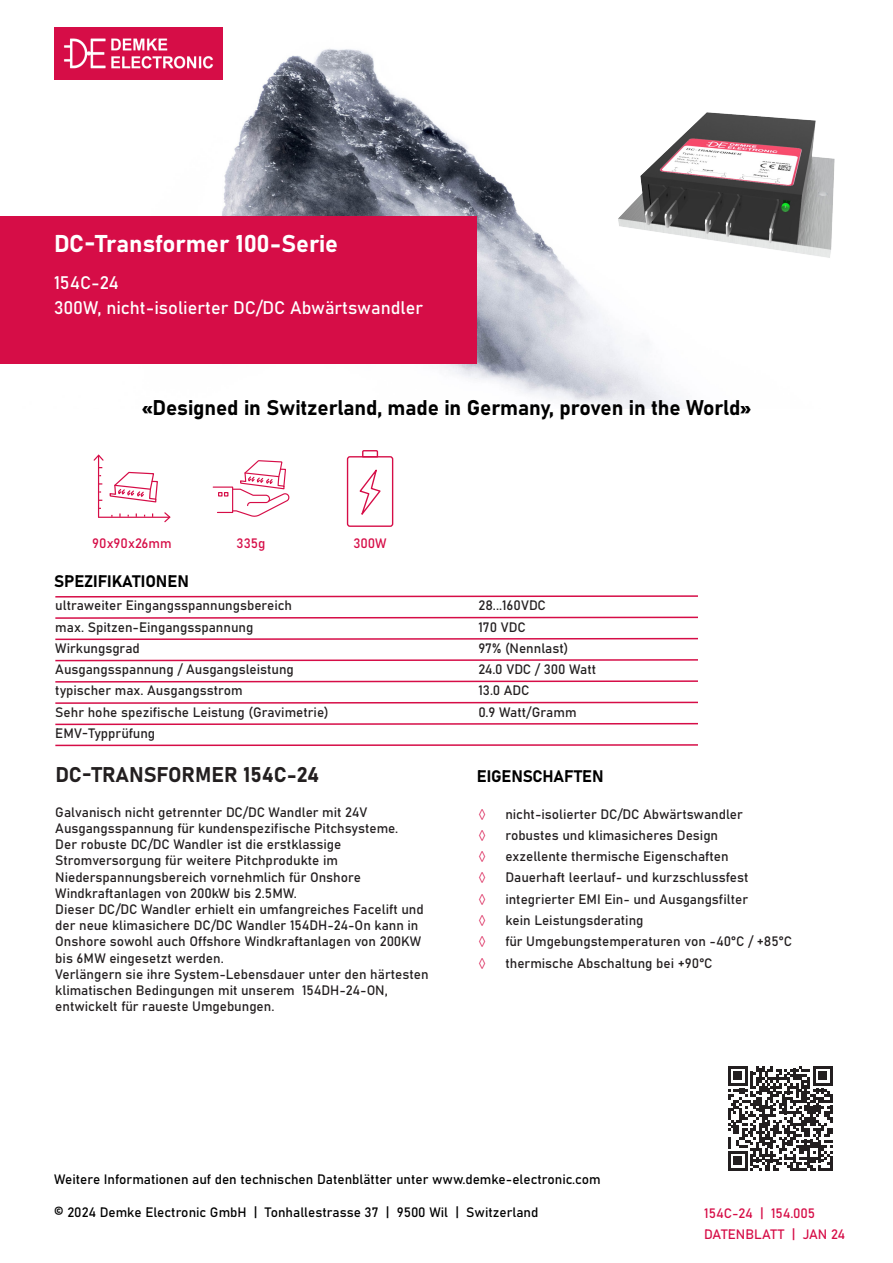
<style>
.page{position:relative;width:893px;height:1263px;background:#fff}
.page>*{position:absolute;margin:0;border:0;box-sizing:border-box;transform-origin:0 0}
.t1{font:24px "Bahnschrift";color:#fff}
.t2{font:21px "Bahnschrift";letter-spacing:-.005em;color:#000}
.t3{font:21px "Bahnschrift";color:#231f20}
.t4{font:18px "Bahnschrift";color:#fff}
.t5{font:16.5px "Bahnschrift";letter-spacing:-.005em;color:#000}
.t6{font:13.5px/16.2px "Bahnschrift";color:#231f20}
.t7{font:13.5px "Bahnschrift";color:#000}
.DIM_gew_AW_Absatz{font:13.5px "Bahnschrift";color:#d60d47}
.t8{font:13.5px "Minion Pro";color:#d60d47}
</style>
<div class="page">
<img style="left:54px;top:27px;width:630px;height:382px">
<img style="left:54px;top:28px;width:169px;height:51px">
<div style="left:0;top:216px;width:477px;height:148px;background:#d60d47"></div>
<svg style="left:55px;top:595px;width:643px;height:3px"></svg>
<svg style="left:55px;top:616px;width:643px;height:3px"></svg>
<svg style="left:55px;top:637px;width:643px;height:4px"></svg>
<svg style="left:55px;top:659px;width:643px;height:3px"></svg>
<svg style="left:55px;top:680px;width:643px;height:3px"></svg>
<svg style="left:55px;top:701px;width:643px;height:3px"></svg>
<svg style="left:55px;top:722px;width:643px;height:4px"></svg>
<svg style="left:55px;top:744px;width:643px;height:3px"></svg>
<svg style="left:94px;top:454px;width:76px;height:69px"></svg>
<svg style="left:213px;top:460px;width:76px;height:57px"></svg>
<svg style="left:346px;top:450px;width:48px;height:77px"></svg>
<svg style="left:728px;top:1066px;width:105px;height:105px"></svg>
<hr style="left:830px;top:1157px;width:3px;height:14px;background:#231f20">
<img style="left:605px;top:89px;width:230px;height:197px">
<p class="t1" style="left:54px;top:225px;width:286px">DC-Transformer 100-Serie</p>
<p class="t4" style="left:54px;top:269px;width:66px">154C-24</p>
<p class="t4" style="left:54px;top:294px;width:371px">300W, nicht-isolierter DC/DC Abwärtswandler</p>
<h2 class="t2" style="left:142px;top:392px;width:610px">«Designed in Switzerland, made in Germany, proven in the World»</h2>
<p class="DIM_gew_AW_Absatz" style="left:92px;top:532px;width:81px">90x90x26mm</p>
<p class="DIM_gew_AW_Absatz" style="left:237px;top:532px;width:30px">335g</p>
<p class="DIM_gew_AW_Absatz" style="left:353px;top:533px;width:35px">300W</p>
<p class="t5" style="left:54px;top:569px;width:136px">SPEZIFIKATIONEN</p>
<p class="t6" style="left:55px;top:596px;width:238px">ultraweiter Eingangsspannungsbereich</p>
<p class="t6" style="left:478px;top:596px;width:69px">28...160VDC</p>
<p class="t6" style="left:478px;top:618px;width:49px">170 VDC</p>
<p class="t6" style="left:55px;top:639px;width:86px">Wirkungsgrad</p>
<p class="t6" style="left:478px;top:639px;width:91px">97% (Nennlast)</p>
<p class="t6" style="left:55px;top:660px;width:240px">Ausgangsspannung / Ausgangsleistung</p>
<p class="t6" style="left:478px;top:660px;width:119px">24.0 VDC / 300 Watt</p>
<p class="t6" style="left:55px;top:682px;width:189px">typischer max. Ausgangsstrom</p>
<p class="t6" style="left:478px;top:682px;width:53px">13.0 ADC</p>
<p class="t6" style="left:55px;top:703px;width:275px">Sehr hohe spezifische Leistung (Gravimetrie)</p>
<p class="t6" style="left:478px;top:703px;width:100px">0.9 Watt/Gramm</p>
<p class="t6" style="left:55px;top:724px;width:101px">EMV-Typprüfung</p>
<p class="t6" style="left:55px;top:618px;width:200px">max. Spitzen-Eingangsspannung</p>
<p class="t3" style="left:55px;top:759px;width:265px">DC-TRANSFORMER 154C-24</p>
<p class="t6" style="left:55px;top:803px;width:344px">Galvanisch nicht getrennter DC/DC Wandler mit 24V<br>Ausgangsspannung für kundenspezifische Pitchsysteme.</p>
<p class="t6" style="left:55px;top:835px;width:307px">Der robuste DC/DC Wandler ist die erstklassige Stromversorgung für weitere Pitchprodukte im Niederspannungsbereich vornehmlich für Onshore Windkraftanlagen von 200kW bis 2.5MW.</p>
<p class="t6" style="left:55px;top:900px;width:370px">Dieser DC/DC Wandler erhielt ein umfangreiches Facelift und der neue klimasichere DC/DC Wandler 154DH-24-On kann in Onshore sowohl auch Offshore Windkraftanlagen von 200KW bis 6MW eingesetzt werden.</p>
<p class="t6" style="left:55px;top:965px;width:375px">Verlängern sie ihre System-Lebensdauer unter den härtesten klimatischen Bedingungen mit unserem 154DH-24-ON, entwickelt für raueste Umgebungen.</p>
<p class="t5" style="left:477px;top:763px;width:128px">EIGENSCHAFTEN</p>
<p class="t8" style="left:478px;top:805px;width:9px">◊</p>
<p class="t6" style="left:505px;top:805px;width:239px">nicht-isolierter DC/DC Abwärtswandler</p>
<p class="t8" style="left:478px;top:827px;width:9px">◊</p>
<p class="t6" style="left:505px;top:826px;width:214px">robustes und klimasicheres Design</p>
<p class="t8" style="left:478px;top:848px;width:9px">◊</p>
<p class="t6" style="left:505px;top:847px;width:225px">exzellente thermische Eigenschaften</p>
<p class="t8" style="left:478px;top:869px;width:9px">◊</p>
<p class="t6" style="left:505px;top:869px;width:245px">Dauerhaft leerlauf- und kurzschlussfest</p>
<p class="t8" style="left:478px;top:890px;width:9px">◊</p>
<p class="t6" style="left:505px;top:890px;width:244px">integrierter EMI Ein- und Ausgangsfilter</p>
<p class="t8" style="left:478px;top:912px;width:9px">◊</p>
<p class="t6" style="left:505px;top:911px;width:140px">kein Leistungsderating</p>
<p class="t8" style="left:478px;top:933px;width:9px">◊</p>
<p class="t6" style="left:505px;top:932px;width:288px">für Umgebungstemperaturen von -40°C / +85°C</p>
<p class="t8" style="left:478px;top:954px;width:9px">◊</p>
<p class="t6" style="left:505px;top:954px;width:209px">thermische Abschaltung bei +90°C</p>
<p class="t7" style="left:54px;top:1169px;width:548px">Weitere Informationen auf den technischen Datenblätter unter www.demke-electronic.com</p>
<p class="t7" style="left:54px;top:1202px;width:486px">© 2024 Demke Electronic GmbH | Tonhallestrasse 37 | 9500 Wil | Switzerland</p>
<p class="DIM_gew_AW_Absatz" style="left:704px;top:1203px;width:112px">154C-24 | 154.005</p>
<p class="DIM_gew_AW_Absatz" style="left:704px;top:1224px;width:143px">DATENBLATT | JAN 24</p>
</div>
